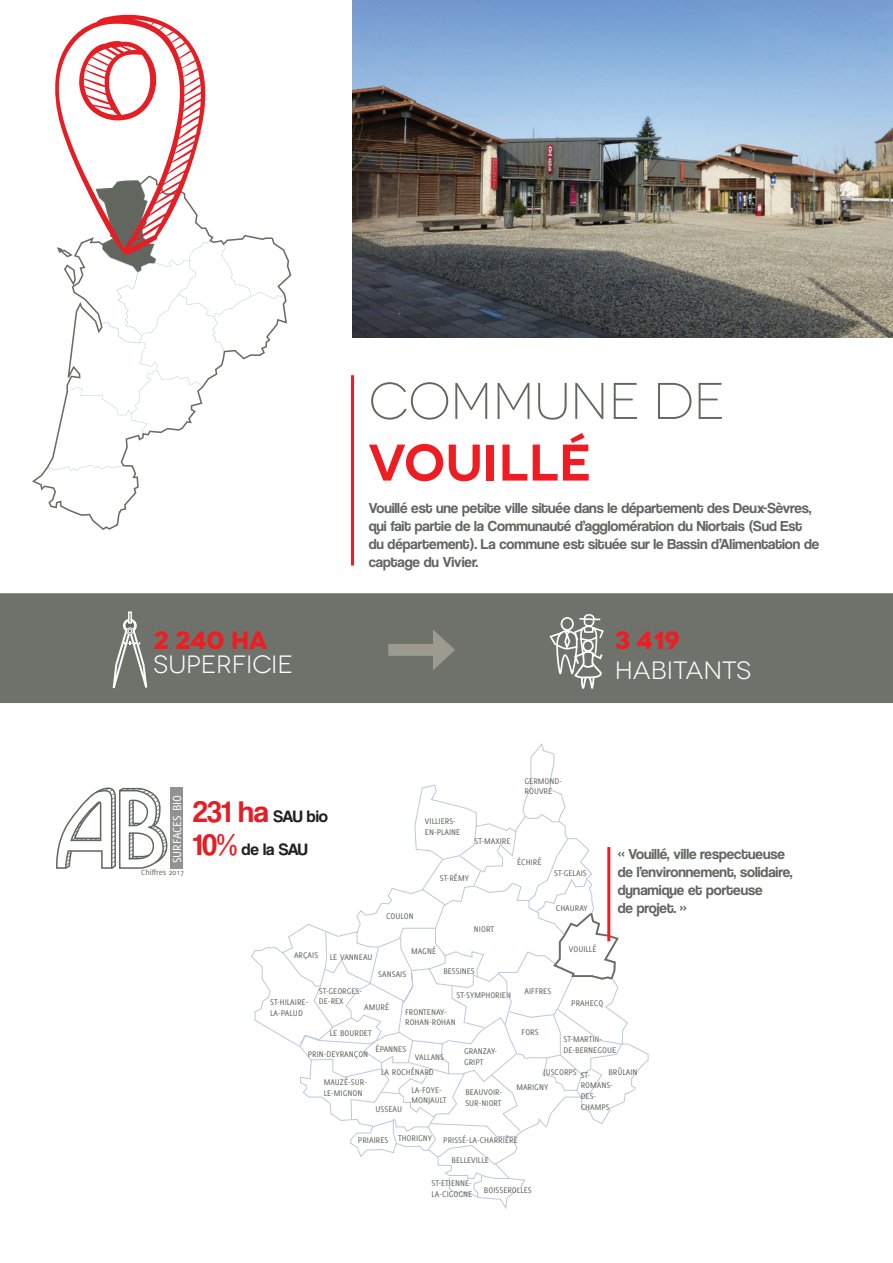
<style>
.page{position:relative;width:893px;height:1263px;background:#fff}
.page>*{position:absolute;margin:0;border:0;box-sizing:border-box;transform-origin:0 0}
.t1{font:300 51.45px "Novecentowide";letter-spacing:-.01em;color:#61665f}
.t2{font:600 51.45px "Novecentowide";color:#ee1d23}
.t3{font:25.05px "Novecentowide";color:#fff}
.t4{font:700 25.05px "Novecentowide";color:#ee1d23}
.t5{font:17.1px/33px "Coolvetica Rg";letter-spacing:-.015em;color:#231f20}
.t6{font:15px/18px "Coolvetica Rg";color:#61665f}
.t7{font:12.75px "Delicious";color:#fff}
.t8{font:9px/10.8px "Delicious";color:#61665f}
.t9{font:8.4px "Delicious";color:#61665f}
.t10{font:4.05px "Delicious";color:#5c6467}
.s1{font-size:30.75px;color:#e41e25}
</style>
<div class="page">
<div style="left:0;top:593px;width:893px;height:110px;background:#6e726a"></div>
<svg style="left:33px;top:14px;width:258px;height:515px"></svg>
<img style="left:353px;top:0;width:540px;height:338px">
<svg style="left:56px;top:787px;width:112px;height:82px"></svg>
<div style="left:171px;top:787px;width:12px;height:82px;background:#90948f"></div>
<hr style="left:351px;top:375px;width:3px;height:191px;background:#ee1d23">
<svg style="left:548px;top:613px;width:57px;height:75px;background:#8f938c"></svg>
<div style="left:388px;top:644px;width:54px;height:12px;background:#9c9b8f"></div>
<svg style="left:433px;top:629px;width:22px;height:41px"></svg>
<svg style="left:128px;top:611px;width:4px;height:4px"></svg>
<svg style="left:111px;top:615px;width:40px;height:88px;background:#848881"></svg>
<svg style="left:281px;top:784px;width:368px;height:425px"></svg>
<hr style="left:607px;top:847px;width:3px;height:94px;background:#ee1d23">
<p class="t10" style="left:119px;top:510px;width:3px">E</p>
<h2 class="t4" style="left:154px;top:625px;width:115px">2 240 ha</h2>
<h2 class="t3" style="left:154px;top:649px;width:141px">SUPERFICIE</h2>
<h1 class="t1" style="left:369px;top:372px;width:358px">COMMUNE DE</h1>
<h1 class="t2" style="left:369px;top:431px;width:225px">VOUILLÉ</h1>
<h3 class="t6" style="left:369px;top:499px;width:452px">Vouillé est une petite ville située dans le département des Deux-Sèvres, qui fait partie de la Communauté d’agglomération du Niortais (Sud Est du département). La commune est située sur le Bassin d’Alimentation de captage du Vivier.</h3>
<h2 class="t4" style="left:615px;top:625px;width:67px">3 419</h2>
<h2 class="t3" style="left:615px;top:656px;width:138px">HABITANTS</h2>
<p class="t8" style="left:525px;top:775px;width:39px">GERMOND-<br>ROUVRE</p>
<h3 class="t7" style="left:170px;top:863px;width:70px;rotate:-90deg">SURFACES BIO</h3>
<h3 class="t5" style="left:193px;top:800px;width:137px"><span class="s1">231 ha</span> SAU bio<br><span class="s1">10%</span> de la SAU</h3>
<p class="t8" style="left:425px;top:816px;width:37px">VILLIERS-<br>EN-PLAINE</p>
<p class="t8" style="left:474px;top:836px;width:38px">ST-MAXIRE</p>
<h3 class="t6" style="left:618px;top:844px;width:176px">« Vouillé, ville respectueuse de l’environnement, solidaire, dynamique et porteuse<br>de projet. »</h3>
<p class="t8" style="left:517px;top:857px;width:26px">ÉCHIRÉ</p>
<p class="t9" style="left:141px;top:868px;width:44px">CHIFFRES 2017</p>
<p class="t8" style="left:554px;top:867px;width:34px">ST-GELAIS</p>
<p class="t8" style="left:556px;top:902px;width:33px">CHAURAY</p>
<p class="t8" style="left:569px;top:943px;width:29px">VOUILLÉ</p>
<p class="t8" style="left:440px;top:873px;width:31px">ST-RÉMY</p>
<p class="t8" style="left:386px;top:911px;width:29px">COULON</p>
<p class="t8" style="left:411px;top:946px;width:27px">MAGNÉ</p>
<p class="t8" style="left:474px;top:923px;width:22px">NIORT</p>
<p class="t8" style="left:294px;top:949px;width:26px">ARÇAIS</p>
<p class="t8" style="left:330px;top:951px;width:44px">LE VANNEAU</p>
<p class="t8" style="left:270px;top:996px;width:40px">ST-HILAIRE-<br>LA-PALUD</p>
<p class="t8" style="left:443px;top:966px;width:33px">BESSINES</p>
<p class="t8" style="left:378px;top:968px;width:30px">SANSAIS</p>
<p class="t8" style="left:319px;top:985px;width:45px">ST-GEORGES-<br>DE-REX</p>
<p class="t8" style="left:525px;top:985px;width:28px">AIFFRES</p>
<p class="t8" style="left:522px;top:1027px;width:19px">FORS</p>
<p class="t8" style="left:457px;top:989px;width:56px">ST-SYMPHORIEN</p>
<p class="t8" style="left:571px;top:997px;width:33px">PRAHECQ</p>
<p class="t8" style="left:364px;top:1002px;width:26px">AMURÉ</p>
<p class="t8" style="left:330px;top:1028px;width:43px">LE BOURDET</p>
<p class="t8" style="left:405px;top:1006px;width:52px">FRONTENAY-<br>ROHAN-ROHAN</p>
<p class="t8" style="left:563px;top:1034px;width:54px">ST-MARTIN-<br>DE-BERNEGOUE</p>
<p class="t8" style="left:376px;top:1043px;width:32px">ÉPANNES</p>
<p class="t8" style="left:464px;top:1045px;width:35px">GRANZAY-<br>GRIPT</p>
<p class="t8" style="left:308px;top:1048px;width:62px">PRIN-DEYRANÇON</p>
<p class="t8" style="left:415px;top:1051px;width:31px">VALLANS</p>
<p class="t8" style="left:324px;top:1076px;width:45px">MAUZÉ-SUR-<br>LE-MIGNON</p>
<p class="t8" style="left:381px;top:1067px;width:54px">LA ROCHÉNARD</p>
<p class="t8" style="left:376px;top:1104px;width:28px">USSEAU</p>
<p class="t8" style="left:411px;top:1084px;width:37px">LA-FOYE-<br>MONJAULT</p>
<p class="t8" style="left:465px;top:1087px;width:39px">BEAUVOIR-<br>SUR-NIORT</p>
<p class="t8" style="left:608px;top:1067px;width:31px">BRÛLAIN</p>
<p class="t8" style="left:543px;top:1066px;width:35px">JUSCORPS</p>
<p class="t8" style="left:581px;top:1069px;width:34px">ST-<br>ROMANS-<br>DES-<br>CHAMPS</p>
<p class="t8" style="left:516px;top:1082px;width:33px">MARIGNY</p>
<p class="t8" style="left:358px;top:1134px;width:161px">PRIAIRES THORIGNY PRISSÉ-LA-CHARRIÈRE</p>
<p class="t8" style="left:452px;top:1155px;width:39px">BELLEVILLE</p>
<p class="t8" style="left:484px;top:1184px;width:49px">BOISSEROLLES</p>
<p class="t8" style="left:431px;top:1177px;width:42px">ST-ETIENNE-<br>LA-CIGOGNE</p>
</div>
